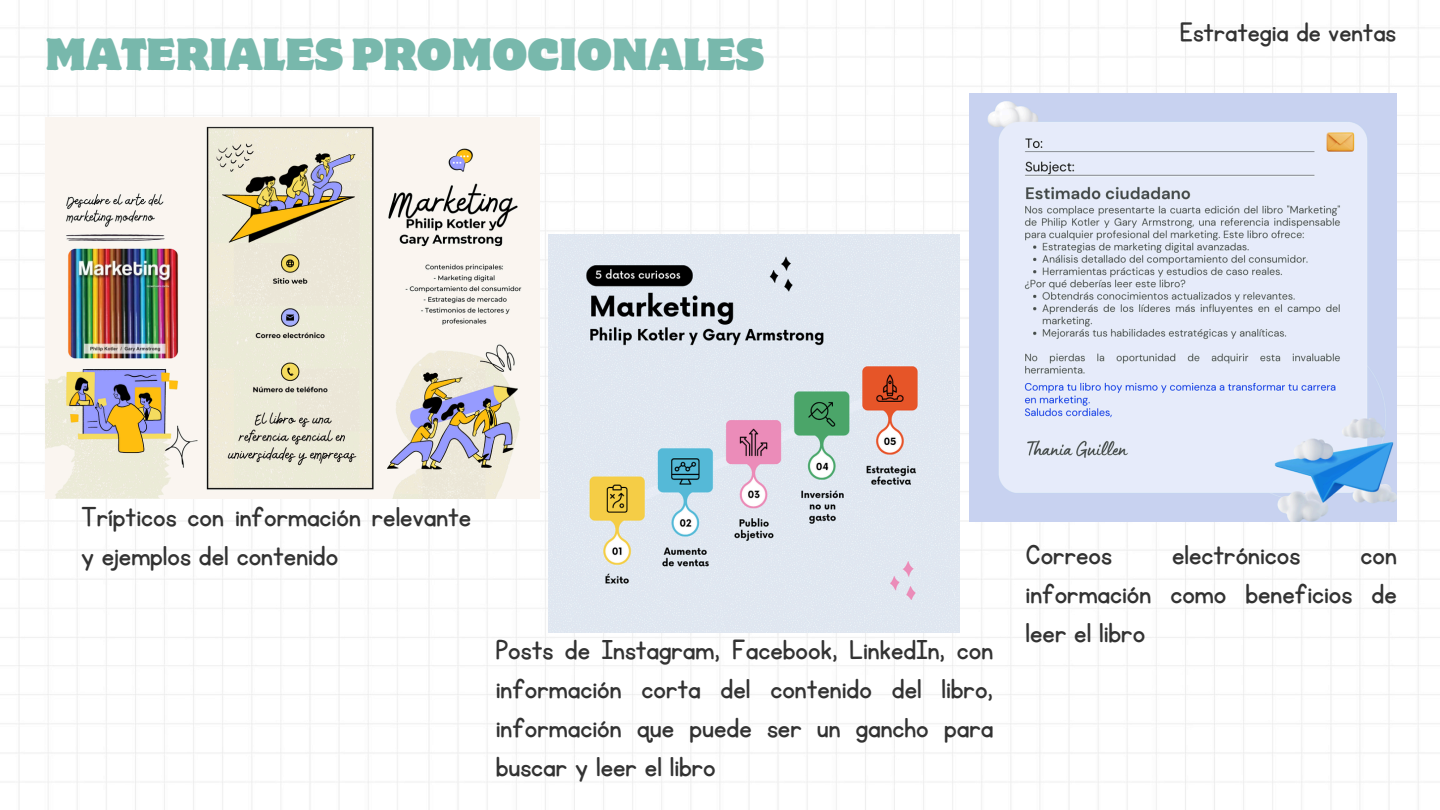
<style>
.page{position:relative;width:1440px;height:810px;background:#fff}
.page>*{position:absolute;margin:0;border:0;box-sizing:border-box;transform-origin:0 0}
.t1{font:40px "Motter Corpus ITC Std";color:#78b8ac}
.t2{font:32px/39px "KG Primary Penmanship";color:#323232;text-align:justify}
.t3{font:31px "KG Primary Penmanship";color:#323232}
</style>
<div class="page">
<img style="left:46px;top:117px;width:493px;height:381px">
<img style="left:969px;top:94px;width:428px;height:427px">
<img style="left:549px;top:234px;width:411px;height:398px">
<p class="t1" style="left:46px;top:38px;width:720px">MATERIALES PROMOCIONALES</p>
<p class="t3" style="left:1180px;top:17px;width:218px">Estrategia de ventas</p>
<p class="t2" style="left:81px;top:498px;width:392px">Trípticos con información relevante y ejemplos del contenido</p>
<p class="t2" style="left:496px;top:632px;width:499px">Posts de Instagram, Facebook, LinkedIn, con información corta del contenido del libro, información que puede ser un gancho para buscar y leer el libro</p>
<p class="t2" style="left:1026px;top:536px;width:88px">Correos</p>
<p class="t2" style="left:1172px;top:536px;width:130px">electrónicos</p>
<p class="t2" style="left:1026px;top:536px;width:373px;text-indent:335px">con información como beneficios de leer el libro</p>
</div>
